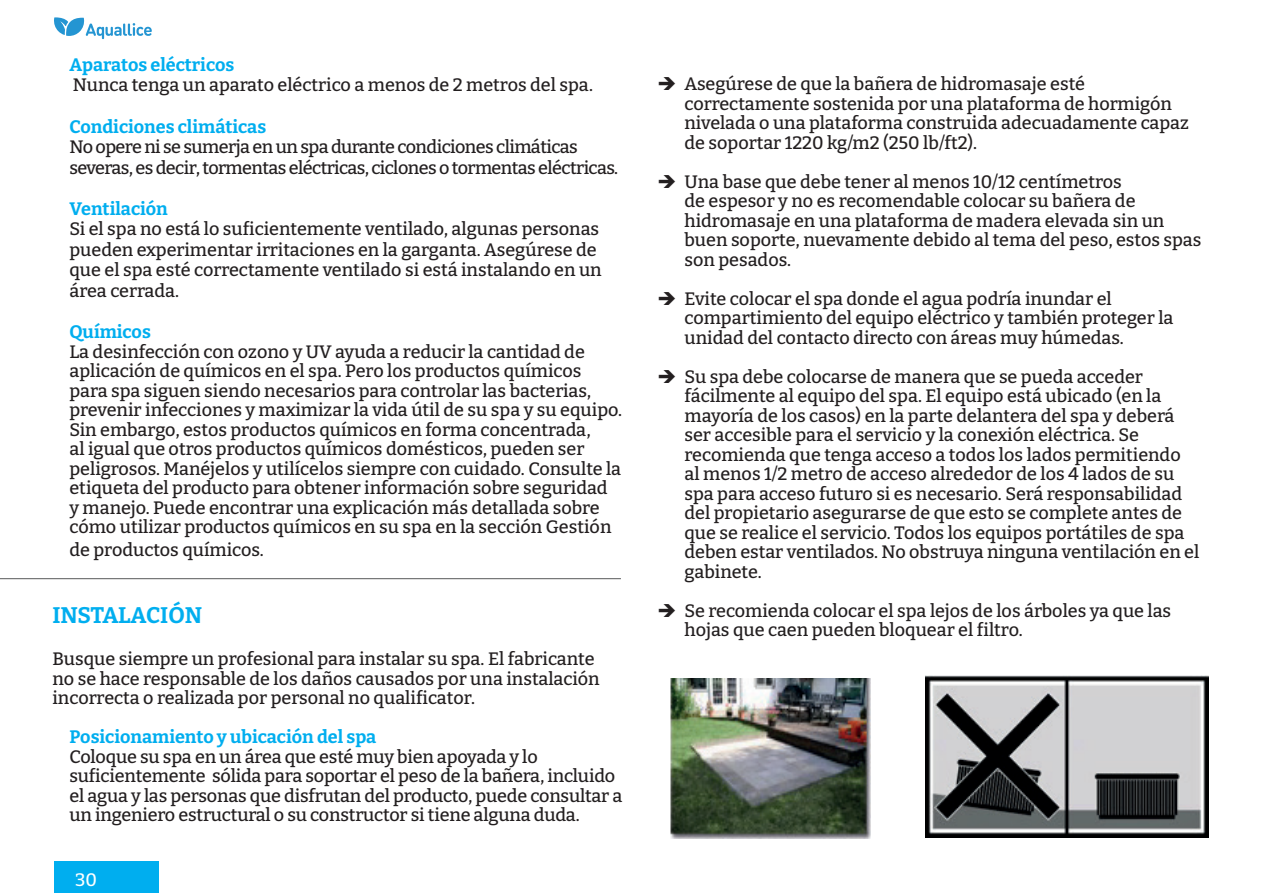
<style>
.page{position:relative;width:1263px;height:893px;background:#fff}
.page>*{position:absolute;margin:0;border:0;box-sizing:border-box;transform-origin:0 0}
.t1{font:700 22.5px "Bitter";letter-spacing:-.01em;color:#00aeef}
.t2{font:500 18px/19.5px "Bitter";color:#231f20}
.t3{font:500 18px/20.5px "Bitter";letter-spacing:-.03em;color:#231f20}
.t4{font:700 18px "Bitter";color:#00aeef}
.t5{font:500 18px "Bitter";color:#fff}
</style>
<div class="page">
<svg style="left:54px;top:17px;width:98px;height:22px"></svg>
<div style="left:54px;top:861px;width:105px;height:32px;background:#00aeef"></div>
<hr style="left:0;top:578px;width:621px;height:1px;background:#57585a">
<img style="left:670px;top:678px;width:201px;height:161px">
<img style="left:925px;top:676px;width:284px;height:161px">
<p class="t4" style="left:69px;top:54px;width:166px">Aparatos eléctricos</p>
<p class="t2" style="left:73px;top:75px;width:522px">Nunca tenga un aparato eléctrico a menos de 2 metros del spa.</p>
<p class="t4" style="left:69px;top:115px;width:198px">Condiciones climáticas</p>
<p class="t3" style="left:69px;top:136px;width:550px">No opere ni se sumerja en un spa durante condiciones climáticas severas, es decir, tormentas eléctricas, ciclones o tormentas eléctricas.</p>
<p class="t4" style="left:69px;top:197px;width:100px">Ventilación</p>
<p class="t2" style="left:69px;top:218px;width:534px;line-height:20.5px">Si el spa no está lo suficientemente ventilado, algunas personas pueden experimentar irritaciones en la garganta. Asegúrese de que el spa esté correctamente ventilado si está instalando en un área cerrada.</p>
<p class="t4" style="left:69px;top:321px;width:83px">Químicos</p>
<p class="t2" style="left:69px;top:342px;width:554px">La desinfección con ozono y UV ayuda a reducir la cantidad de aplicación de químicos en el spa. Pero los productos químicos para spa siguen siendo necesarios para controlar las bacterias, prevenir infecciones y maximizar la vida útil de su spa y su equipo.<br>Sin embargo, estos productos químicos en forma concentrada,<br>al igual que otros productos químicos domésticos, pueden ser peligrosos. Manéjelos y utilícelos siempre con cuidado. Consulte la etiqueta del producto para obtener información sobre seguridad<br>y manejo. Puede encontrar una explicación más detallada sobre cómo utilizar productos químicos en su spa en la sección Gestión</p>
<p class="t2" style="left:69px;top:539px;width:196px">de productos químicos.</p>
<p class="t1" style="left:52px;top:601px;width:151px">INSTALACIÓN</p>
<p class="t2" style="left:52px;top:649px;width:549px">Busque siempre un profesional para instalar su spa. El fabricante no se hace responsable de los daños causados por una instalación incorrecta o realizada por personal no qualificator.</p>
<p class="t4" style="left:69px;top:726px;width:308px">Posicionamiento y ubicación del spa</p>
<p class="t2" style="left:69px;top:747px;width:554px">Coloque su spa en un área que esté muy bien apoyada y lo suficientemente sólida para soportar el peso de la bañera, incluido el agua y las personas que disfrutan del producto, puede consultar a un ingeniero estructural o su constructor si tiene alguna duda.</p>
<p class="t5" style="left:75px;top:870px;width:23px">30</p>
<p class="t2" style="left:684px;top:74px;width:506px">Asegúrese de que la bañera de hidromasaje esté correctamente sostenida por una plataforma de hormigón nivelada o una plataforma construida adecuadamente capaz de soportar 1220 kg/m2 (250 lb/ft2).</p>
<p class="t2" style="left:684px;top:172px;width:518px">Una base que debe tener al menos 10/12 centímetros<br>de espesor y no es recomendable colocar su bañera de hidromasaje en una plataforma de madera elevada sin un buen soporte, nuevamente debido al tema del peso, estos spas son pesados.</p>
<p class="t2" style="left:684px;top:289px;width:490px">Evite colocar el spa donde el agua podría inundar el compartimiento del equipo eléctrico y también proteger la unidad del contacto directo con áreas muy húmedas.</p>
<p class="t2" style="left:684px;top:367px;width:516px">Su spa debe colocarse de manera que se pueda acceder fácilmente al equipo del spa. El equipo está ubicado (en la mayoría de los casos) en la parte delantera del spa y deberá ser accesible para el servicio y la conexión eléctrica. Se recomienda que tenga acceso a todos los lados permitiendo al menos 1/2 metro de acceso alrededor de los 4 lados de su spa para acceso futuro si es necesario. Será responsabilidad del propietario asegurarse de que esto se complete antes de que se realice el servicio. Todos los equipos portátiles de spa deben estar ventilados. No obstruya ninguna ventilación en el gabinete.</p>
<p class="t2" style="left:684px;top:600px;width:488px">Se recomienda colocar el spa lejos de los árboles ya que las hojas que caen pueden bloquear el filtro.</p>
</div>
